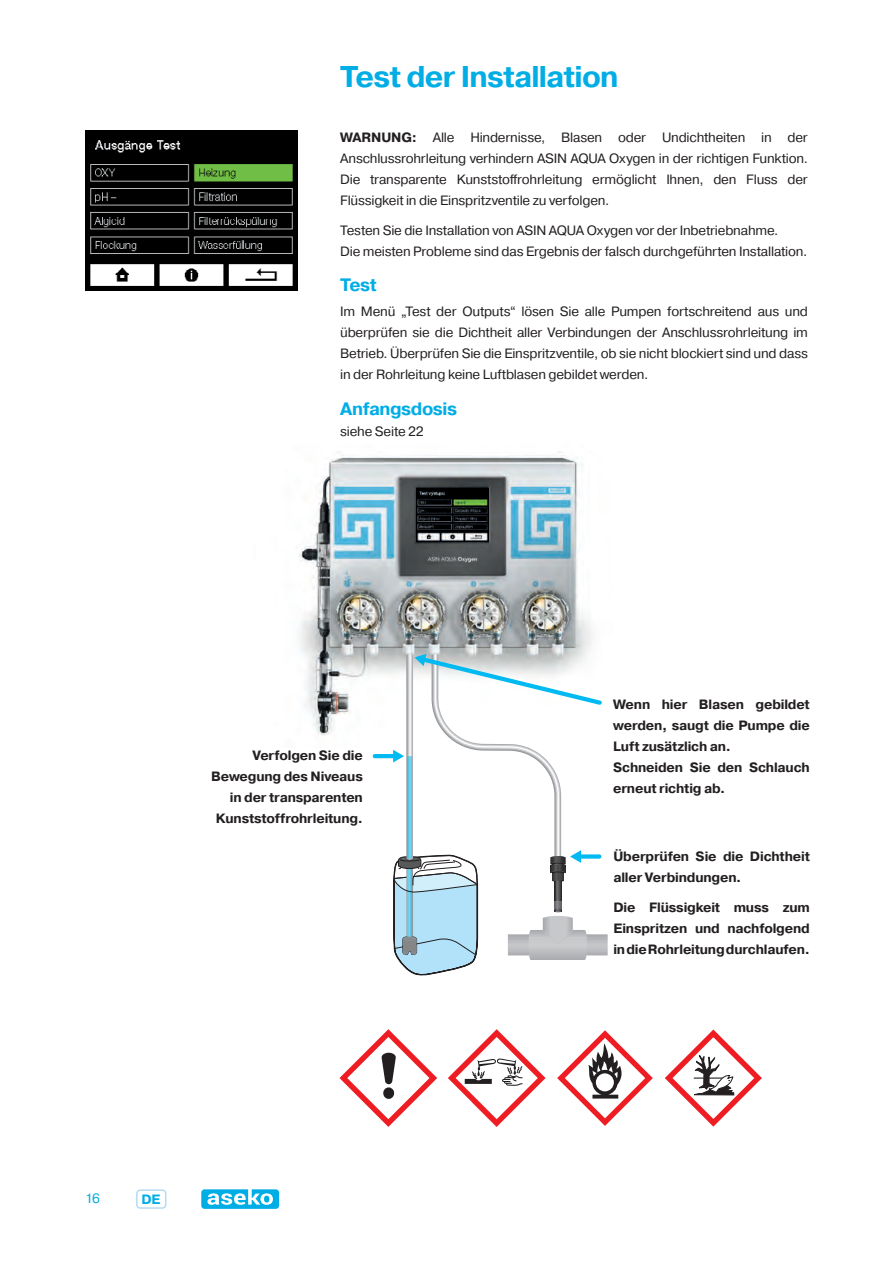
<style>
.page{position:relative;width:893px;height:1263px;background:#fff}
.page>*{position:absolute;margin:0;border:0;box-sizing:border-box;transform-origin:0 0}
.t1{font:700 30px "Pragmatica";letter-spacing:-.03em;color:#00ade5}
.t2{font:700 18px "Pragmatica";letter-spacing:-.025em;color:#00ade5}
.t3{font:13.5px/21px "Pragmatica";letter-spacing:-.015em;color:#231f20;text-align:justify}
.t4{font:700 13.5px/21px "Pragmatica";letter-spacing:-.015em;color:#231f20}
.t5{font:13.5px "Pragmatica";color:#00ade5}
.t6{font:700 13.5px "Pragmatica";color:#00ade5}
.s1{font-weight:700}
</style>
<div class="page">
<div style="left:136px;top:1189px;width:30px;height:20px;border:2px solid #b6dcef;border-radius:4px"></div>
<svg style="left:201px;top:1189px;width:78px;height:20px"></svg>
<img style="left:299px;top:452px;width:293px;height:284px">
<hr style="left:375px;top:754px;width:20px;height:4px;background:#00baf1">
<svg style="left:393px;top:654px;width:215px;height:322px"></svg>
<svg style="left:339px;top:1029px;width:98px;height:98px"></svg>
<svg style="left:665px;top:1029px;width:97px;height:98px"></svg>
<svg style="left:448px;top:1029px;width:97px;height:98px"></svg>
<svg style="left:557px;top:1030px;width:96px;height:96px"></svg>
<img style="left:85px;top:131px;width:213px;height:159px">
<img style="left:417px;top:488px;width:71px;height:53px">
<h1 class="t1" style="left:340px;top:58px;width:280px">Test der Installation</h1>
<p class="t3" style="left:340px;top:127px;width:469px"><span class="s1">WARNUNG:</span> Alle Hindernisse, Blasen oder Undichtheiten in der Anschlussrohrleitung verhindern ASIN AQUA Oxygen in der richtigen Funktion.<br>Die transparente Kunststoffrohrleitung ermöglicht Ihnen, den Fluss der Flüssigkeit in die Einspritzventile zu verfolgen.</p>
<p class="t3" style="left:340px;top:220px;width:469px">Testen Sie die Installation von ASIN AQUA Oxygen vor der Inbetriebnahme.<br>Die meisten Probleme sind das Ergebnis der falsch durchgeführten Installation.</p>
<h2 class="t2" style="left:340px;top:273px;width:38px">Test</h2>
<p class="t3" style="left:340px;top:301px;width:469px">Im Menü „Test der Outputs“ lösen Sie alle Pumpen fortschreitend aus und überprüfen sie die Dichtheit aller Verbindungen der Anschlussrohrleitung im Betrieb. Überprüfen Sie die Einspritzventile, ob sie nicht blockiert sind und dass in der Rohrleitung keine Luftblasen gebildet werden.</p>
<h2 class="t2" style="left:340px;top:397px;width:119px">Anfangsdosis</h2>
<p class="t3" style="left:340px;top:421px;width:85px">siehe Seite 22</p>
<p class="t4" style="left:211px;top:745px;width:153px;text-align:right">Verfolgen Sie die<br>Bewegung des Niveaus in der transparenten<br>Kunststoffrohrleitung.</p>
<p class="t5" style="left:85px;top:1190px;width:16px">16</p>
<p class="t6" style="left:141px;top:1190px;width:21px">DE</p>
<p class="t4" style="left:613px;top:694px;width:198px">Wenn hier Blasen gebildet werden, saugt die Pumpe die<br>Luft zusätzlich an.<br>Schneiden Sie den Schlauch erneut richtig ab.</p>
<p class="t4" style="left:613px;top:846px;width:198px">Überprüfen Sie die Dichtheit aller Verbindungen.</p>
<p class="t4" style="left:613px;top:896px;width:198px;text-align:justify">Die Flüssigkeit muss zum Einspritzen und nachfolgend in die Rohrleitung durchlaufen.</p>
</div>
